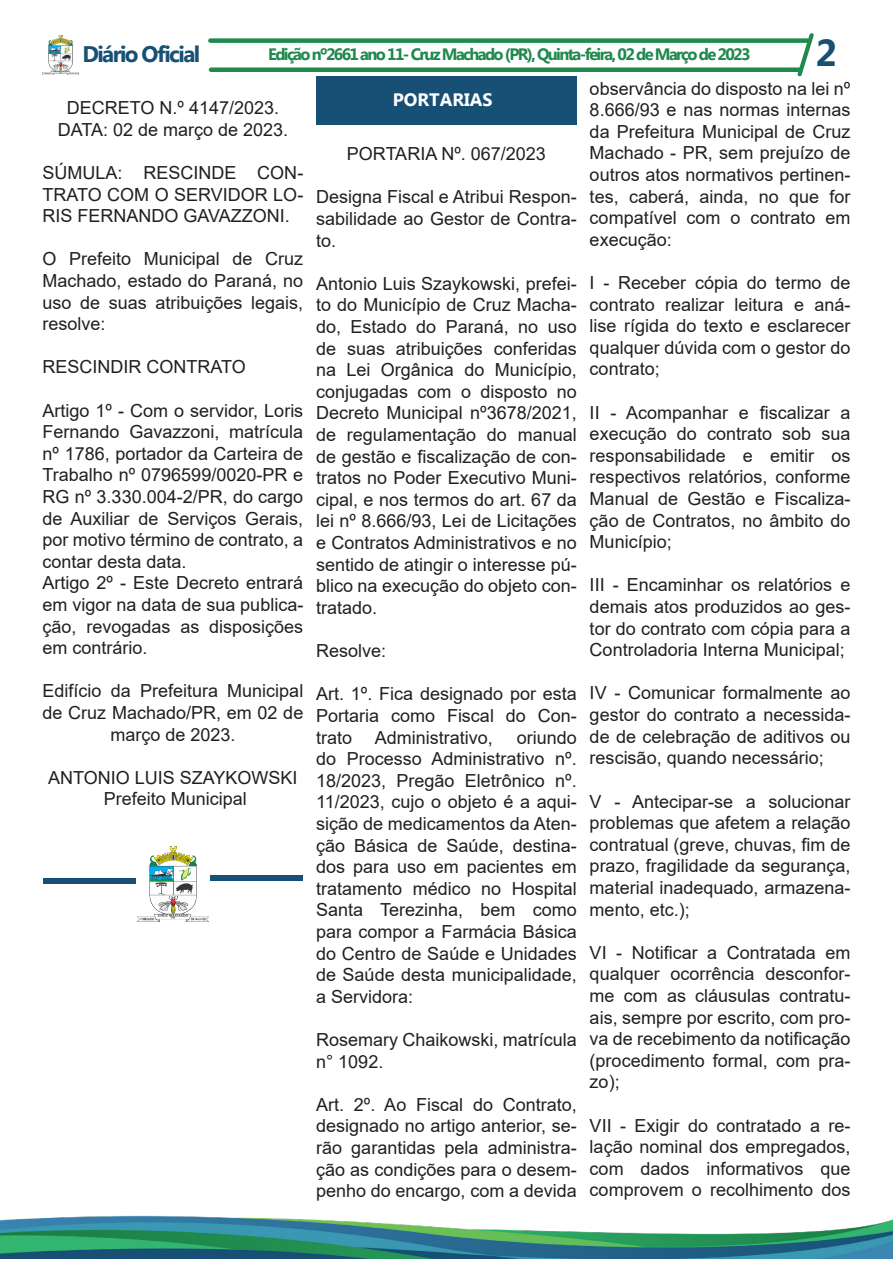
<style>
.page{position:relative;width:893px;height:1263px;background:#fff}
.page>*{position:absolute;margin:0;border:0;box-sizing:border-box;transform-origin:0 0}
.t1{font:700 37.5px "Myanmar Text";color:#175074}
.t2{font:700 22.5px "Myanmar Text";letter-spacing:-.07em;color:#175074}
.t3{font:18px/21.6px "Arial";color:#231f20;text-align:justify}
.t4{font:700 18px "Myanmar Text";color:#fff}
.t5{font:700 16.5px "Myanmar Text";letter-spacing:-.1em;color:#20894d}
</style>
<div class="page">
<img style="left:0;top:1215px;width:893px;height:44px">
<div style="left:208px;top:38px;width:602px;height:5px;background:#20894d;border-radius:2px"></div>
<div style="left:209px;top:67px;width:593px;height:5px;background:#20894d;border-radius:2px"></div>
<img style="left:43px;top:36px;width:36px;height:38px">
<svg style="left:797px;top:33px;width:17px;height:44px"></svg>
<svg style="left:43px;top:878px;width:92px;height:6px"></svg>
<img style="left:138px;top:846px;width:70px;height:75px">
<svg style="left:210px;top:876px;width:93px;height:5px"></svg>
<div style="left:316px;top:76px;width:261px;height:49px;background:#175074"></div>
<p class="t2" style="left:82px;top:41px;width:119px">Diário Oficial</p>
<p class="t5" style="left:268px;top:45px;width:484px">Edição nº2661 ano 11- Cruz Machado (PR), Quinta-feira, 02 de Março de 2023</p>
<p class="t1" style="left:815px;top:31px;width:23px">2</p>
<p class="t4" style="left:393px;top:89px;width:101px">PORTARIAS</p>
<p class="t3" style="left:590px;top:77px;width:262px">observância do disposto na lei nº 8.666/93 e nas normas internas da Prefeitura Municipal de Cruz Machado - PR, sem prejuízo de outros atos normativos pertinen&shy;tes, caberá, ainda, no que for compatível com o contrato em execução:</p>
<p class="t3" style="left:590px;top:272px;width:262px">I - Receber cópia do termo de contrato realizar leitura e aná&shy;lise rígida do texto e esclarecer qualquer dúvida com o gestor do contrato;</p>
<p class="t3" style="left:590px;top:401px;width:262px">II - Acompanhar e fiscalizar a execução do contrato sob sua responsabilidade e emitir os respectivos relatórios, conforme Manual de Gestão e Fiscaliza&shy;ção de Contratos, no âmbito do Município;</p>
<p class="t3" style="left:590px;top:574px;width:262px">III - Encaminhar os relatórios e demais atos produzidos ao ges&shy;tor do contrato com cópia para a Controladoria Interna Municipal;</p>
<p class="t3" style="left:590px;top:682px;width:262px">IV - Comunicar formalmente ao gestor do contrato a necessida&shy;de de celebração de aditivos ou rescisão, quando necessário;</p>
<p class="t3" style="left:590px;top:790px;width:262px">V - Antecipar-se a solucionar problemas que afetem a relação contratual (greve, chuvas, fim de prazo, fragilidade da segurança, material inadequado, armazena&shy;mento, etc.);</p>
<p class="t3" style="left:590px;top:941px;width:262px">VI - Notificar a Contratada em qualquer ocorrência desconfor&shy;me com as cláusulas contratu&shy;ais, sempre por escrito, com pro&shy;va de recebimento da notificação (procedimento formal, com pra&shy;zo);</p>
<p class="t3" style="left:590px;top:1114px;width:262px">VII - Exigir do contratado a re&shy;lação nominal dos empregados, com dados informativos que comprovem o recolhimento dos</p>
<p class="t3" style="left:67px;top:97px;width:214px">DECRETO N.º 4147/2023.</p>
<p class="t3" style="left:58px;top:119px;width:232px">DATA: 02 de março de 2023.</p>
<p class="t3" style="left:43px;top:162px;width:262px">SÚMULA: RESCINDE CON-TRATO COM O SERVIDOR LO-RIS FERNANDO GAVAZZONI.</p>
<p class="t3" style="left:43px;top:248px;width:262px">O Prefeito Municipal de Cruz Machado, estado do Paraná, no uso de suas atribuições legais, resolve:</p>
<p class="t3" style="left:43px;top:356px;width:205px">RESCINDIR CONTRATO</p>
<p class="t3" style="left:43px;top:399px;width:262px">Artigo 1º - Com o servidor, Loris Fernando Gavazzoni, matrícula nº 1786, portador da Carteira de Trabalho nº 0796599/0020-PR e RG nº 3.330.004-2/PR, do cargo de Auxiliar de Serviços Gerais, por motivo término de contrato, a contar desta data.</p>
<p class="t3" style="left:43px;top:572px;width:262px">Artigo 2º - Este Decreto entrará em vigor na data de sua publica&shy;ção, revogadas as disposições em contrário.</p>
<p class="t3" style="left:43px;top:680px;width:262px;text-align:center">Edifício da Prefeitura Municipal de Cruz Machado/PR, em 02 de março de 2023.</p>
<p class="t3" style="left:48px;top:767px;width:251px">ANTONIO LUIS SZAYKOWSKI</p>
<p class="t3" style="left:104px;top:788px;width:145px">Prefeito Municipal</p>
<p class="t3" style="left:347px;top:143px;width:200px">PORTARIA Nº. 067/2023</p>
<p class="t3" style="left:316px;top:186px;width:262px">Designa Fiscal e Atribui Respon&shy;sabilidade ao Gestor de Contra&shy;to.</p>
<p class="t3" style="left:316px;top:273px;width:262px">Antonio Luis Szaykowski, prefei&shy;to do Município de Cruz Macha&shy;do, Estado do Paraná, no uso de suas atribuições conferidas na Lei Orgânica do Município, conjugadas com o disposto no Decreto Municipal nº3678/2021, de regulamentação do manual de gestão e fiscalização de con&shy;tratos no Poder Executivo Muni&shy;cipal, e nos termos do art. 67 da lei nº 8.666/93, Lei de Licitações e Contratos Administrativos e no sentido de atingir o interesse pú&shy;blico na execução do objeto con&shy;tratado.</p>
<p class="t3" style="left:316px;top:640px;width:72px">Resolve:</p>
<p class="t3" style="left:316px;top:683px;width:262px">Art. 1º. Fica designado por esta Portaria como Fiscal do Con&shy;trato</p>
<p class="t3" style="left:316px;top:726px;width:262px;text-indent:201px">oriundo do Processo Administrativo nº.<br>18/2023, Pregão Eletrônico nº.<br>11/2023, cujo o objeto é a aqui&shy;sição de medicamentos da Aten&shy;ção Básica de Saúde, destina&shy;dos para uso em pacientes em tratamento médico no Hospital Santa Terezinha, bem como para compor a Farmácia Básica do Centro de Saúde e Unidades de Saúde desta municipalidade, a Servidora:</p>
<p class="t3" style="left:316px;top:1029px;width:262px">Rosemary Chaikowski, matrícula n° 1092.</p>
<p class="t3" style="left:316px;top:1093px;width:262px">Art. 2º. Ao Fiscal do Contrato, designado no artigo anterior, se&shy;rão garantidas pela administra&shy;ção as condições para o desem&shy;penho do encargo, com a devida</p>
<p class="t3" style="left:375px;top:726px;width:120px">Administrativo,</p>
</div>
